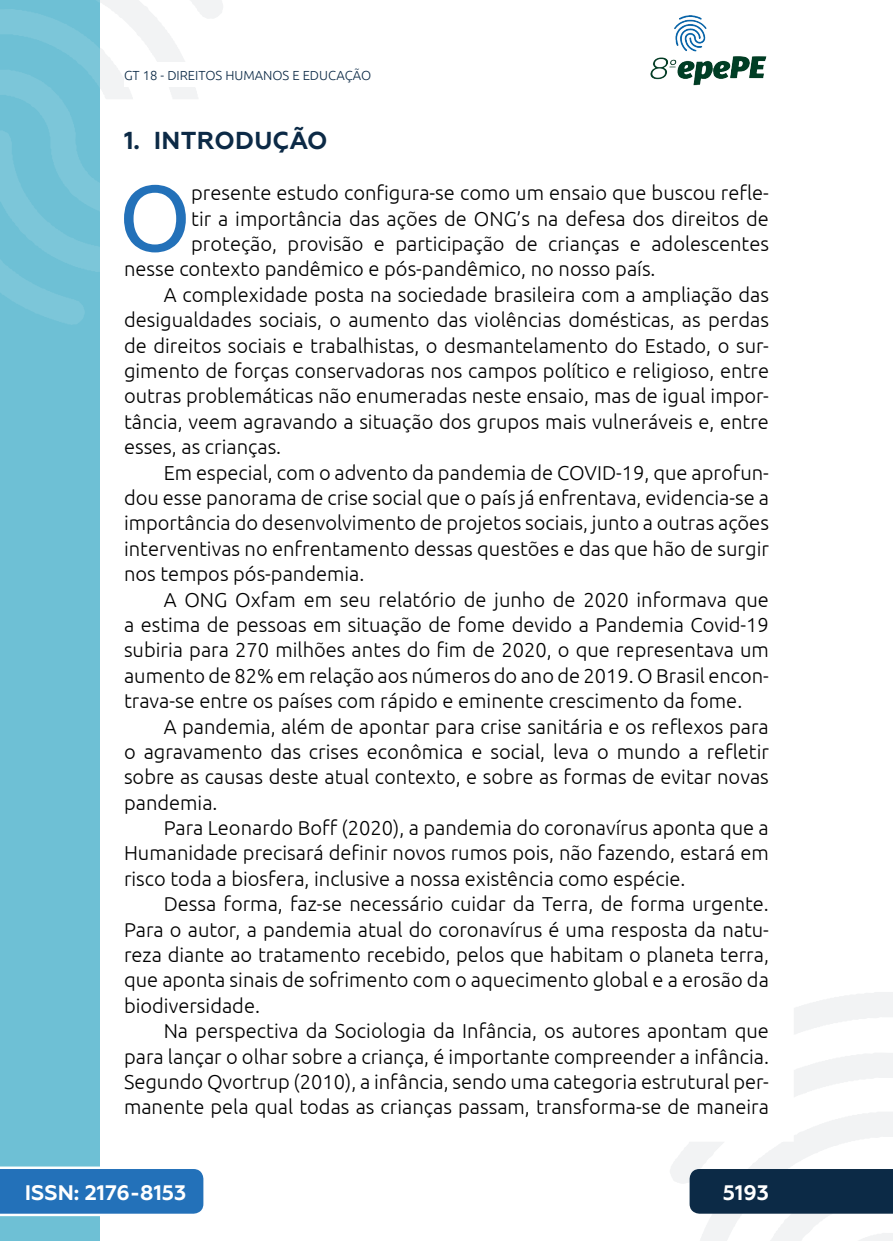
<style>
.page{position:relative;width:893px;height:1241px;background:#fff}
.page>*{position:absolute;margin:0;border:0;box-sizing:border-box;transform-origin:0 0}
._7_CAPITULAR{font:93.27px "Ubuntu";color:#2371b9}
._3_SUBTÍTULO{font:700 24.5px "Geometria";letter-spacing:.01em;color:#0c2a46}
.t1{font:700 21px "Geometria";color:#fff}
._5_CORPO{font:300 20.12px/25.4px "Ubuntu";color:#000;text-align:justify}
._7_CAPITULAR-2{font:300 20.12px "Ubuntu";color:#000}
.t2{font:300 13.12px "Ubuntu";color:#0c2a46}
</style>
<div class="page">
<svg style="left:670px;top:992px;width:223px;height:248px"></svg>
<svg style="left:99px;top:0;width:124px;height:324px"></svg>
<img style="left:650px;top:15px;width:117px;height:71px">
<div style="left:0;top:0;width:99px;height:1240px;background:#6ec0d5"></div>
<svg style="left:0;top:0;width:99px;height:325px"></svg>
<svg style="left:0;top:1166px;width:203px;height:49px;background:#367dbf"></svg>
<div style="left:690px;top:1168px;width:203px;height:45px;background:#0c2a46"></div>
<div style="left:124px;top:62px;width:516px;height:25px;background:#fff"></div>
<p class="t2" style="left:124px;top:67px;width:249px">GT 18 - DIREITOS HUMANOS E EDUCAÇÃO</p>
<p class="_3_SUBTÍTULO" style="left:124px;top:126px;width:205px">1. INTRODUÇÃO</p>
<p class="_7_CAPITULAR" style="left:119px;top:161px;width:74px">O</p>
<p class="_7_CAPITULAR-2" style="left:191px;top:181px;width:579px">presente estudo configura-se como um ensaio que buscou refle-</p>
<p class="_7_CAPITULAR-2" style="left:191px;top:206px;width:579px">tir a importância das ações de ONG’s na defesa dos direitos de</p>
<p class="_7_CAPITULAR-2" style="left:191px;top:232px;width:579px">proteção, provisão e participação de crianças e adolescentes</p>
<p class="_7_CAPITULAR-2" style="left:124px;top:257px;width:533px">nesse contexto pandêmico e pós-pandêmico, no nosso país.</p>
<p class="_5_CORPO" style="left:124px;top:281px;width:646px;text-indent:40px">A complexidade posta na sociedade brasileira com a ampliação das desigualdades sociais, o aumento das violências domésticas, as perdas de direitos sociais e trabalhistas, o desmantelamento do Estado, o sur&shy;gimento de forças conservadoras nos campos político e religioso, entre outras problemáticas não enumeradas neste ensaio, mas de igual impor&shy;tância, veem agravando a situação dos grupos mais vulneráveis e, entre esses, as crianças.</p>
<p class="_5_CORPO" style="left:124px;top:459px;width:646px;text-indent:40px">Em especial, com o advento da pandemia de COVID-19, que aprofun&shy;dou esse panorama de crise social que o país já enfrentava, evidencia-se a importância do desenvolvimento de projetos sociais, junto a outras ações interventivas no enfrentamento dessas questões e das que hão de surgir nos tempos pós-pandemia.</p>
<p class="_5_CORPO" style="left:124px;top:586px;width:646px;text-indent:40px">A ONG Oxfam em seu relatório de junho de 2020 informava que a estima de pessoas em situação de fome devido a Pandemia Covid-19 subiria para 270 milhões antes do fim de 2020, o que representava um aumento de 82% em relação aos números do ano de 2019. O Brasil encon&shy;trava-se entre os países com rápido e eminente crescimento da fome.</p>
<p class="_5_CORPO" style="left:124px;top:713px;width:646px;text-indent:40px">A pandemia, além de apontar para crise sanitária e os reflexos para o agravamento das crises econômica e social, leva o mundo a refletir sobre as causas deste atual contexto, e sobre as formas de evitar novas pandemia.</p>
<p class="_5_CORPO" style="left:124px;top:814px;width:646px;text-indent:40px">Para Leonardo Boff (2020), a pandemia do coronavírus aponta que a Humanidade precisará definir novos rumos pois, não fazendo, estará em risco toda a biosfera, inclusive a nossa existência como espécie.</p>
<p class="_5_CORPO" style="left:124px;top:890px;width:646px;text-indent:40px">Dessa forma, faz-se necessário cuidar da Terra, de forma urgente.<br>Para o autor, a pandemia atual do coronavírus é uma resposta da natu&shy;reza diante ao tratamento recebido, pelos que habitam o planeta terra, que aponta sinais de sofrimento com o aquecimento global e a erosão da biodiversidade.</p>
<p class="_5_CORPO" style="left:124px;top:1017px;width:646px;text-indent:40px">Na perspectiva da Sociologia da Infância, os autores apontam que para lançar o olhar sobre a criança, é importante compreender a infância.<br>Segundo Qvortrup (2010), a infância, sendo uma categoria estrutural per&shy;manente pela qual todas as crianças passam, transforma-se de maneira</p>
<p class="t1" style="left:25px;top:1179px;width:163px">ISSN: 2176-8153</p>
<p class="t1" style="left:723px;top:1179px;width:48px">5193</p>
</div>
